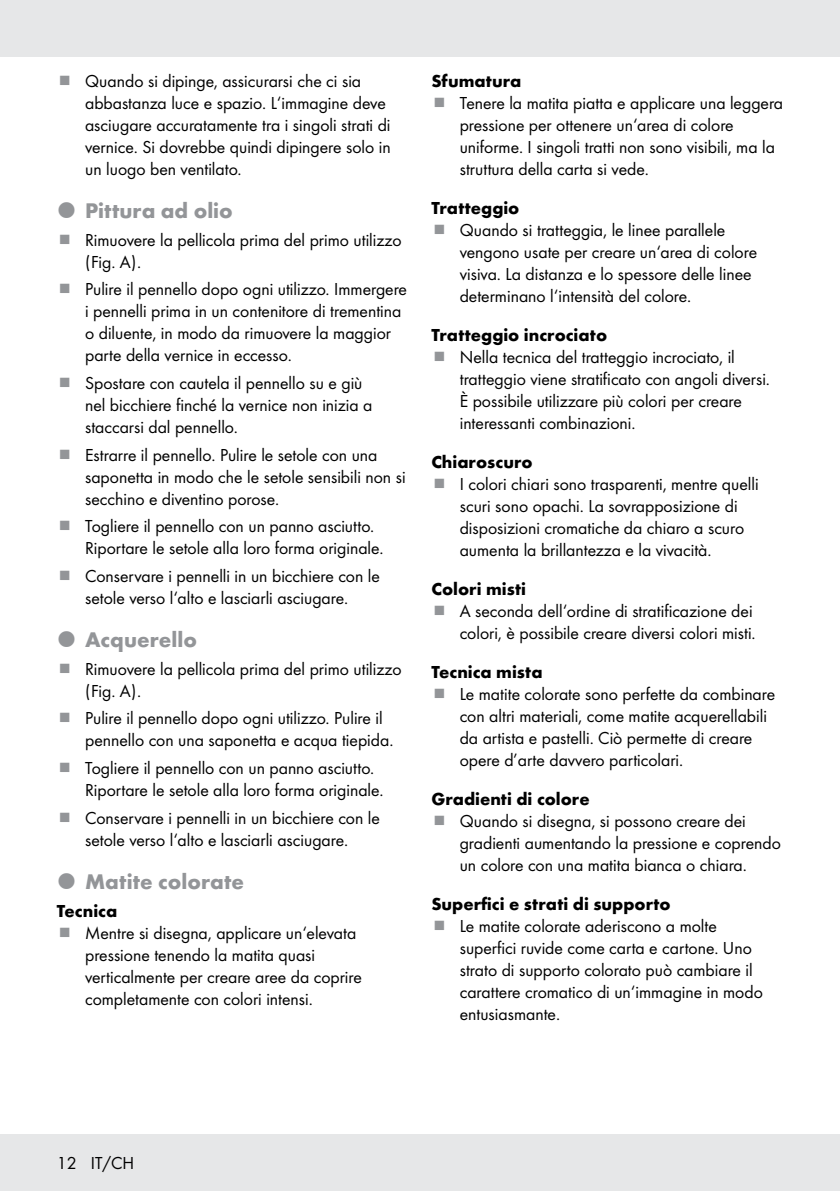
<style>
.page{position:relative;width:840px;height:1191px;background:#fff}
.page>*{position:absolute;margin:0;border:0;box-sizing:border-box;transform-origin:0 0}
.t1{font:700 22px "Futura";color:#939598}
.t2{font:18px/22px "Futura Boo";color:#000}
.t3{font:700 18px "Futura";color:#000}
</style>
<div class="page">
<div style="left:0;top:1134px;width:839px;height:57px;background:#e6e7e8"></div>
<div style="left:0;top:0;width:839px;height:57px;background:#e6e7e8"></div>
<p class="t2" style="left:85px;top:69px;width:307px">Quando si dipinge, assicurarsi che ci sia abbastanza luce e spazio. L‘immagine deve asciugare accuratamente tra i singoli strati di vernice. Si dovrebbe quindi dipingere solo in un luogo ben ventilato.</p>
<p class="t1" style="left:85px;top:194px;width:149px">Pittura ad olio</p>
<p class="t2" style="left:85px;top:228px;width:318px">Rimuovere la pellicola prima del primo utilizzo (Fig. A).</p>
<p class="t2" style="left:85px;top:277px;width:323px">Pulire il pennello dopo ogni utilizzo. Immergere i pennelli prima in un contenitore di trementina o diluente, in modo da rimuovere la maggior parte della vernice in eccesso.</p>
<p class="t2" style="left:85px;top:371px;width:289px">Spostare con cautela il pennello su e giù nel bicchiere finché la vernice non inizia a staccarsi dal pennello.</p>
<p class="t2" style="left:85px;top:443px;width:322px">Estrarre il pennello. Pulire le setole con una saponetta in modo che le setole sensibili non si secchino e diventino porose.</p>
<p class="t2" style="left:85px;top:514px;width:300px">Togliere il pennello con un panno asciutto.<br>Riportare le setole alla loro forma originale.</p>
<p class="t2" style="left:85px;top:564px;width:296px">Conservare i pennelli in un bicchiere con le setole verso l‘alto e lasciarli asciugare.</p>
<p class="t1" style="left:85px;top:623px;width:113px">Acquerello</p>
<p class="t2" style="left:85px;top:657px;width:318px">Rimuovere la pellicola prima del primo utilizzo (Fig. A).</p>
<p class="t2" style="left:85px;top:706px;width:309px">Pulire il pennello dopo ogni utilizzo. Pulire il pennello con una saponetta e acqua tiepida.</p>
<p class="t2" style="left:85px;top:756px;width:300px">Togliere il pennello con un panno asciutto.<br>Riportare le setole alla loro forma originale.</p>
<p class="t2" style="left:85px;top:806px;width:296px">Conservare i pennelli in un bicchiere con le setole verso l‘alto e lasciarli asciugare.</p>
<p class="t1" style="left:85px;top:865px;width:160px">Matite colorate</p>
<p class="t3" style="left:57px;top:897px;width:62px">Tecnica</p>
<p class="t2" style="left:85px;top:920px;width:278px">Mentre si disegna, applicare un‘elevata pressione tenendo la matita quasi verticalmente per creare aree da coprire completamente con colori intensi.</p>
<p class="t3" style="left:431px;top:68px;width:91px">Sfumatura</p>
<p class="t2" style="left:459px;top:91px;width:325px">Tenere la matita piatta e applicare una leggera pressione per ottenere un‘area di colore uniforme. I singoli tratti non sono visibili, ma la struttura della carta si vede.</p>
<p class="t3" style="left:431px;top:195px;width:90px">Tratteggio</p>
<p class="t2" style="left:459px;top:218px;width:299px">Quando si tratteggia, le linee parallele vengono usate per creare un‘area di colore visiva. La distanza e lo spessore delle linee determinano l‘intensità del colore.</p>
<p class="t3" style="left:431px;top:322px;width:177px">Tratteggio incrociato</p>
<p class="t2" style="left:459px;top:345px;width:311px">Nella tecnica del tratteggio incrociato, il tratteggio viene stratificato con angoli diversi.<br>È possibile utilizzare più colori per creare interessanti combinazioni.</p>
<p class="t3" style="left:431px;top:449px;width:103px">Chiaroscuro</p>
<p class="t2" style="left:459px;top:472px;width:300px">I colori chiari sono trasparenti, mentre quelli scuri sono opachi. La sovrapposizione di disposizioni cromatiche da chiaro a scuro aumenta la brillantezza e la vivacità.</p>
<p class="t3" style="left:431px;top:576px;width:96px">Colori misti</p>
<p class="t2" style="left:459px;top:599px;width:297px">A seconda dell‘ordine di stratificazione dei colori, è possibile creare diversi colori misti.</p>
<p class="t3" style="left:431px;top:659px;width:113px">Tecnica mista</p>
<p class="t2" style="left:459px;top:682px;width:317px">Le matite colorate sono perfette da combinare con altri materiali, come matite acquerellabili da artista e pastelli. Ciò permette di creare opere d’arte davvero particolari.</p>
<p class="t3" style="left:431px;top:786px;width:160px">Gradienti di colore</p>
<p class="t2" style="left:459px;top:809px;width:322px">Quando si disegna, si possono creare dei gradienti aumentando la pressione e coprendo un colore con una matita bianca o chiara.</p>
<p class="t3" style="left:431px;top:891px;width:241px">Superfici e strati di supporto</p>
<p class="t2" style="left:459px;top:914px;width:304px">Le matite colorate aderiscono a molte superfici ruvide come carta e cartone. Uno strato di supporto colorato può cambiare il carattere cromatico di un‘immagine in modo entusiasmante.</p>
<p class="t2" style="left:57px;top:1151px;width:79px">12 IT/CH</p>
</div>
